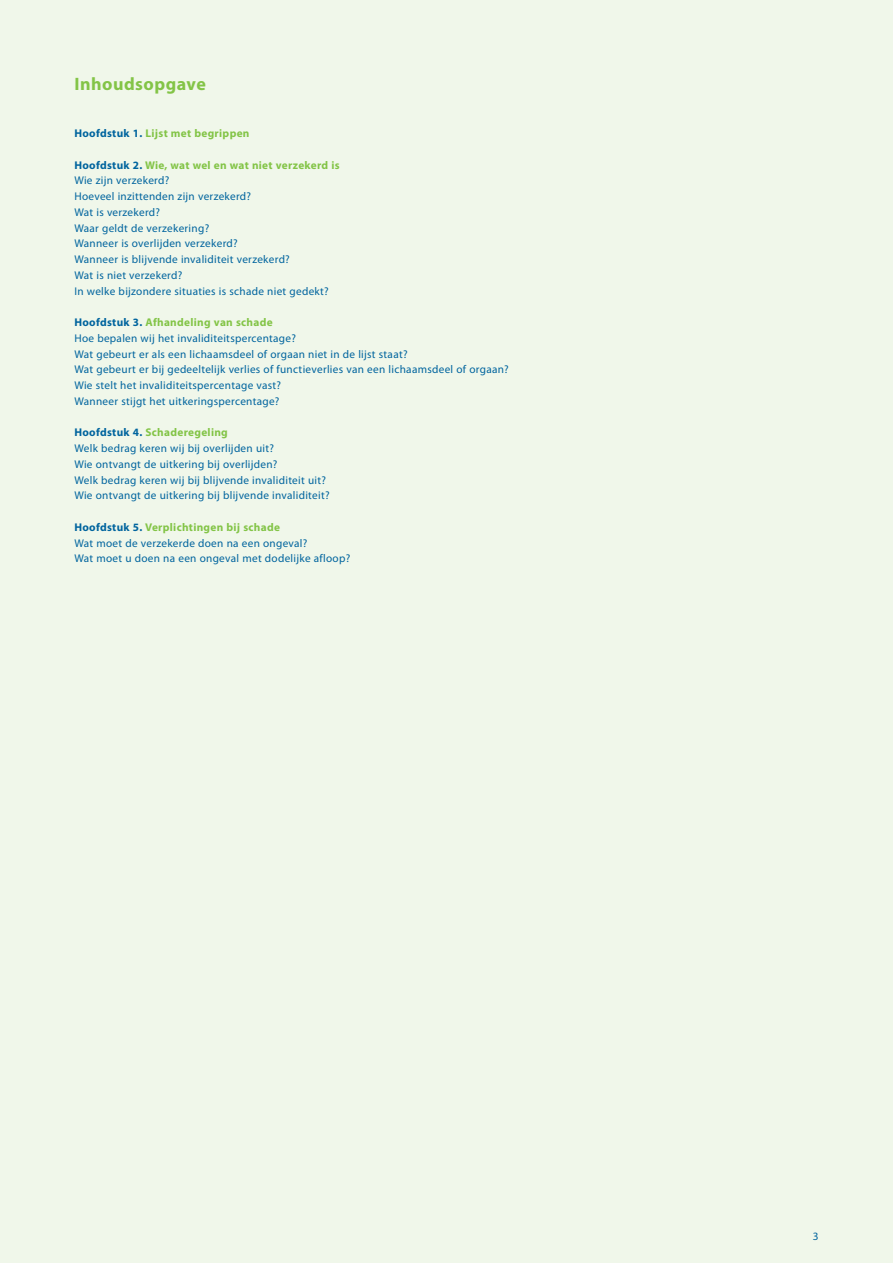
<style>
.page{position:relative;width:893px;height:1263px;background:#f0f7ea}
.page>*{position:absolute;margin:0;border:0;box-sizing:border-box;transform-origin:0 0}
.t1{font:700 18px "Myriad Pro";letter-spacing:.03em;color:#83c447}
.t2{font:11.25px/15.8px "Myriad Pro";letter-spacing:.025em;color:#00649e}
.t3{font:700 11.25px "Myriad Pro";letter-spacing:.03em;color:#83c447}
.s1{color:#00649e}
.s2{font-weight:700}
.s3{font-weight:700;color:#83c447}
</style>
<div class="page">
<h1 class="t1" style="left:74px;top:77px;width:133px">Inhoudsopgave</h1>
<p class="t3" style="left:74px;top:129px;width:177px"><span class="s1">Hoofdstuk 1.</span> Lijst met begrippen</p>
<p class="t2" style="left:74px;top:158px;width:267px"><span class="s2">Hoofdstuk 2.</span> <span class="s3">Wie, wat wel en wat niet verzekerd is </span>Wie zijn verzekerd?<br>Hoeveel inzittenden zijn verzekerd?<br>Wat is verzekerd?<br>Waar geldt de verzekering?<br>Wanneer is overlijden verzekerd?<br>Wanneer is blijvende invaliditeit verzekerd?<br>Wat is niet verzekerd?<br>In welke bijzondere situaties is schade niet gedekt?</p>
<p class="t2" style="left:74px;top:315px;width:436px"><span class="s2">Hoofdstuk 3.</span> <span class="s3">Afhandeling van schade<br></span>Hoe bepalen wij het invaliditeitspercentage?<br>Wat gebeurt er als een lichaamsdeel of orgaan niet in de lijst staat?<br>Wat gebeurt er bij gedeeltelijk verlies of functieverlies van een lichaamsdeel of orgaan?<br>Wie stelt het invaliditeitspercentage vast?<br>Wanneer stijgt het uitkeringspercentage?</p>
<p class="t2" style="left:74px;top:426px;width:257px"><span class="s2">Hoofdstuk 4.</span> <span class="s3">Schaderegeling<br></span>Welk bedrag keren wij bij overlijden uit?<br>Wie ontvangt de uitkering bij overlijden?<br>Welk bedrag keren wij bij blijvende invaliditeit uit?<br>Wie ontvangt de uitkering bij blijvende invaliditeit?</p>
<p class="t2" style="left:74px;top:520px;width:277px"><span class="s2">Hoofdstuk 5.</span> <span class="s3">Verplichtingen bij schade<br></span>Wat moet de verzekerde doen na een ongeval?<br>Wat moet u doen na een ongeval met dodelijke afloop?</p>
<p class="t2" style="left:813px;top:1229px;width:7px">3</p>
</div>
